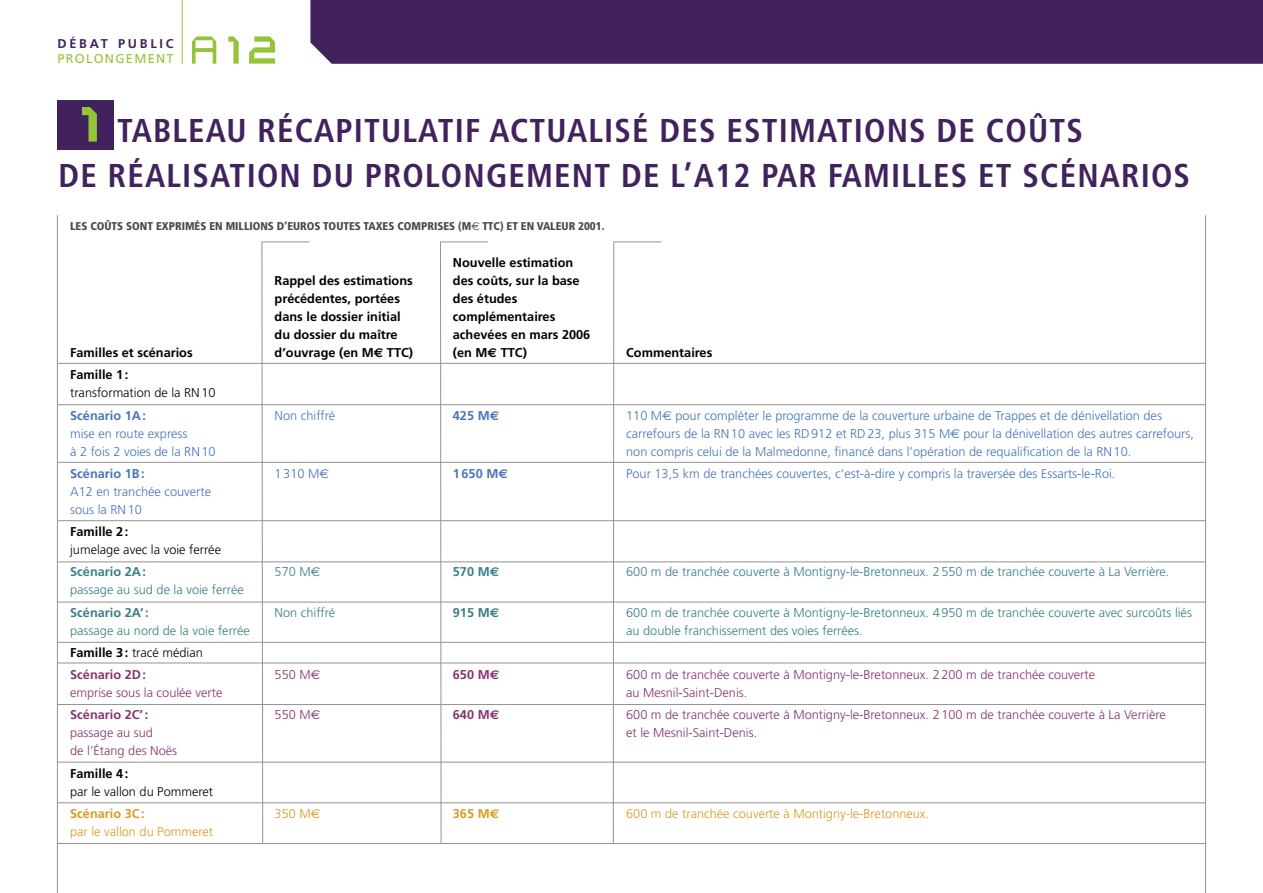
<style>
.page{position:relative;width:1263px;height:893px;background:#fff}
.page>*{position:absolute;margin:0;border:0;box-sizing:border-box;transform-origin:0 0}
.t1{font:700 condensed 33px/45px "Frutiger";letter-spacing:.035em;color:#42225d}
.t2{font:300 12.75px/18px "Frutiger";color:#4975b8}
.t3{font:300 12.75px/22.2px "Frutiger";color:#388085}
.t4{font:300 12.75px/18px "Frutiger";color:#86346f}
.t5{font:700 12.75px/18px "Frutiger";color:#000}
.t6{font:300 12.75px "Frutiger";color:#da9a23}
.t7{font:300 12.75px "Frutiger";color:#000}
.t8{font:700 12.75px "Frutiger";color:#4975b8}
.t9{font:700 12.75px "Frutiger";color:#388085}
.t10{font:700 12.75px "Frutiger";color:#86346f}
.t11{font:700 12.75px "Frutiger";color:#da9a23}
.t12{font:12.75px "Frutiger";letter-spacing:.105em;color:#94c43a}
.t13{font:700 12.75px "Frutiger";letter-spacing:.215em;color:#42225d}
.t14{font:900 condensed 11.25px "Frutiger";color:#484848}
.s1{font-family:"Atmosphere";font-stretch:normal;font-size:60px;color:#94c43a}
.s2{font-family:"Euro Sans";font-weight:400;font-stretch:normal}
.s3{font-weight:700;color:#000}
.s4{color:#000}
.s5{font-weight:700;color:#86346f}
.s6{font-family:"Euro Sans"}
.s7{font-family:"Euro Sans";font-weight:400}
</style>
<div class="page">
<div style="left:57px;top:100px;width:57px;height:50px;background:#42225d"></div>
<hr style="left:1205px;top:215px;width:1px;height:678px;background:#939393">
<hr style="left:57px;top:215px;width:1px;height:678px;background:#939393">
<hr style="left:57px;top:363px;width:1148px;height:1px;background:#939393">
<hr style="left:57px;top:404px;width:1148px;height:1px;background:#939393">
<hr style="left:57px;top:462px;width:1148px;height:1px;background:#939393">
<hr style="left:57px;top:520px;width:1148px;height:1px;background:#939393">
<hr style="left:57px;top:561px;width:1148px;height:1px;background:#939393">
<hr style="left:57px;top:602px;width:1148px;height:1px;background:#939393">
<hr style="left:57px;top:642px;width:1148px;height:1px;background:#939393">
<hr style="left:57px;top:663px;width:1148px;height:1px;background:#939393">
<hr style="left:57px;top:704px;width:1148px;height:1px;background:#939393">
<hr style="left:57px;top:762px;width:1148px;height:1px;background:#939393">
<hr style="left:57px;top:802px;width:1148px;height:1px;background:#939393">
<hr style="left:57px;top:843px;width:1148px;height:1px;background:#939393">
<div style="left:310px;top:0;width:953px;height:64px;background:#42225d"></div>
<svg style="left:192px;top:36px;width:83px;height:28px"></svg>
<hr style="left:182px;top:0;width:1px;height:64px;background:#94c43a">
<svg style="left:261px;top:243px;width:2px;height:600px"></svg>
<hr style="left:261px;top:242px;width:48px;height:1px;background:#939393">
<svg style="left:440px;top:243px;width:2px;height:600px"></svg>
<hr style="left:440px;top:242px;width:48px;height:1px;background:#939393">
<svg style="left:612px;top:243px;width:2px;height:600px"></svg>
<hr style="left:613px;top:242px;width:48px;height:1px;background:#939393">
<p class="t13" style="left:57px;top:36px;width:118px">DÉBAT PUBLIC</p>
<p class="t12" style="left:57px;top:51px;width:118px">PROLONGEMENT</p>
<h1 class="t1" style="left:59px;top:108px;width:1133px;text-indent:17px"><span class="s1">1</span> TABLEAU RÉCAPITULATIF ACTUALISÉ DES ESTIMATIONS DE COÛTS<br>DE RÉALISATION DU PROLONGEMENT DE L’A12 PAR FAMILLES ET SCÉNARIOS</h1>
<p class="t14" style="left:70px;top:219px;width:536px">LES COÛTS SONT EXPRIMÉS EN MILLIONS D’EUROS TOUTES TAXES COMPRISES (M<span class="s2">€</span> TTC) ET EN VALEUR 2001.</p>
<p class="t5" style="left:70px;top:342px;width:124px;line-height:22.2px">Familles et scénarios<br>Famille 1 :</p>
<p class="t7" style="left:70px;top:386px;width:147px">transformation de la RN 10</p>
<p class="t8" style="left:70px;top:408px;width:77px">Scénario 1A :</p>
<p class="t2" style="left:70px;top:424px;width:147px">mise en route express<br>à 2 fois 2 voies de la RN 10</p>
<p class="t8" style="left:70px;top:466px;width:76px">Scénario 1B :</p>
<p class="t2" style="left:70px;top:483px;width:142px">A12 en tranchée couverte sous la RN 10</p>
<p class="t5" style="left:70px;top:523px;width:60px">Famille 2 :</p>
<p class="t7" style="left:70px;top:542px;width:152px">jumelage avec la voie ferrée</p>
<p class="t9" style="left:70px;top:564px;width:77px">Scénario 2A :</p>
<p class="t3" style="left:70px;top:579px;width:175px">passage au sud de la voie ferrée</p>
<p class="t9" style="left:70px;top:605px;width:80px">Scénario 2A’ :</p>
<p class="t3" style="left:70px;top:619px;width:181px">passage au nord de la voie ferrée<br><span class="s3">Famille 3 :</span> <span class="s4">tracé médian<br></span><span class="s5">Scénario 2D :</span></p>
<p class="t4" style="left:70px;top:684px;width:154px">emprise sous la coulée verte</p>
<p class="t10" style="left:70px;top:707px;width:80px">Scénario 2C’ :</p>
<p class="t4" style="left:70px;top:724px;width:108px">passage au sud<br>de l’Étang des Noës</p>
<p class="t5" style="left:70px;top:764px;width:60px">Famille 4 :</p>
<p class="t7" style="left:70px;top:784px;width:144px">par le vallon du Pommeret</p>
<p class="t11" style="left:70px;top:806px;width:76px">Scénario 3C :</p>
<p class="t6" style="left:70px;top:824px;width:144px">par le vallon du Pommeret</p>
<p class="t5" style="left:275px;top:272px;width:140px">Rappel des estimations précédentes, portées dans le dossier initial du dossier du maître d’ouvrage (en M<span class="s6">€</span> TTC)</p>
<p class="t2" style="left:275px;top:406px;width:62px">Non chiffré</p>
<p class="t2" style="left:275px;top:465px;width:56px">1 310 M<span class="s7">€</span></p>
<p class="t3" style="left:275px;top:561px;width:47px">570 M<span class="s7">€</span></p>
<p class="t3" style="left:275px;top:601px;width:62px">Non chiffré</p>
<p class="t4" style="left:275px;top:666px;width:47px">550 M<span class="s7">€</span></p>
<p class="t4" style="left:275px;top:706px;width:47px">550 M<span class="s7">€</span></p>
<p class="t6" style="left:275px;top:806px;width:47px">350 M<span class="s7">€</span></p>
<p class="t5" style="left:453px;top:254px;width:139px">Nouvelle estimation des coûts, sur la base des études complémentaires achevées en mars 2006 (en M<span class="s6">€</span> TTC)</p>
<p class="t8" style="left:453px;top:408px;width:48px">425 M<span class="s6">€</span></p>
<p class="t8" style="left:453px;top:466px;width:57px">1 650 M<span class="s6">€</span></p>
<p class="t9" style="left:453px;top:564px;width:48px">570 M<span class="s6">€</span></p>
<p class="t9" style="left:453px;top:605px;width:48px">915 M<span class="s6">€</span></p>
<p class="t10" style="left:453px;top:667px;width:48px">650 M<span class="s6">€</span></p>
<p class="t10" style="left:453px;top:707px;width:48px">640 M<span class="s6">€</span></p>
<p class="t11" style="left:453px;top:806px;width:48px">365 M<span class="s6">€</span></p>
<p class="t5" style="left:626px;top:344px;width:88px">Commentaires</p>
<p class="t2" style="left:626px;top:406px;width:569px">110 M<span class="s7">€</span> pour compléter le programme de la couverture urbaine de Trappes et de dénivellation des carrefours de la RN 10 avec les RD 912 et RD 23, plus 315 M<span class="s7">€</span> pour la dénivellation des autres carrefours, non compris celui de la Malmedonne, financé dans l’opération de requalification de la RN 10.</p>
<p class="t2" style="left:626px;top:465px;width:491px">Pour 13,5 km de tranchées couvertes, c’est-à-dire y compris la traversée des Essarts-le-Roi.</p>
<p class="t3" style="left:626px;top:561px;width:545px">600 m de tranchée couverte à Montigny-le-Bretonneux. 2 550 m de tranchée couverte à La Verrière.</p>
<p class="t3" style="left:626px;top:603px;width:567px;line-height:18px">600 m de tranchée couverte à Montigny-le-Bretonneux. 4 950 m de tranchée couverte avec surcoûts liés au double franchissement des voies ferrées.</p>
<p class="t4" style="left:626px;top:666px;width:470px">600 m de tranchée couverte à Montigny-le-Bretonneux. 2 200 m de tranchée couverte au Mesnil-Saint-Denis.</p>
<p class="t4" style="left:626px;top:706px;width:541px">600 m de tranchée couverte à Montigny-le-Bretonneux. 2 100 m de tranchée couverte à La Verrière et le Mesnil-Saint-Denis.</p>
<p class="t6" style="left:626px;top:806px;width:304px">600 m de tranchée couverte à Montigny-le-Bretonneux.</p>
</div>
